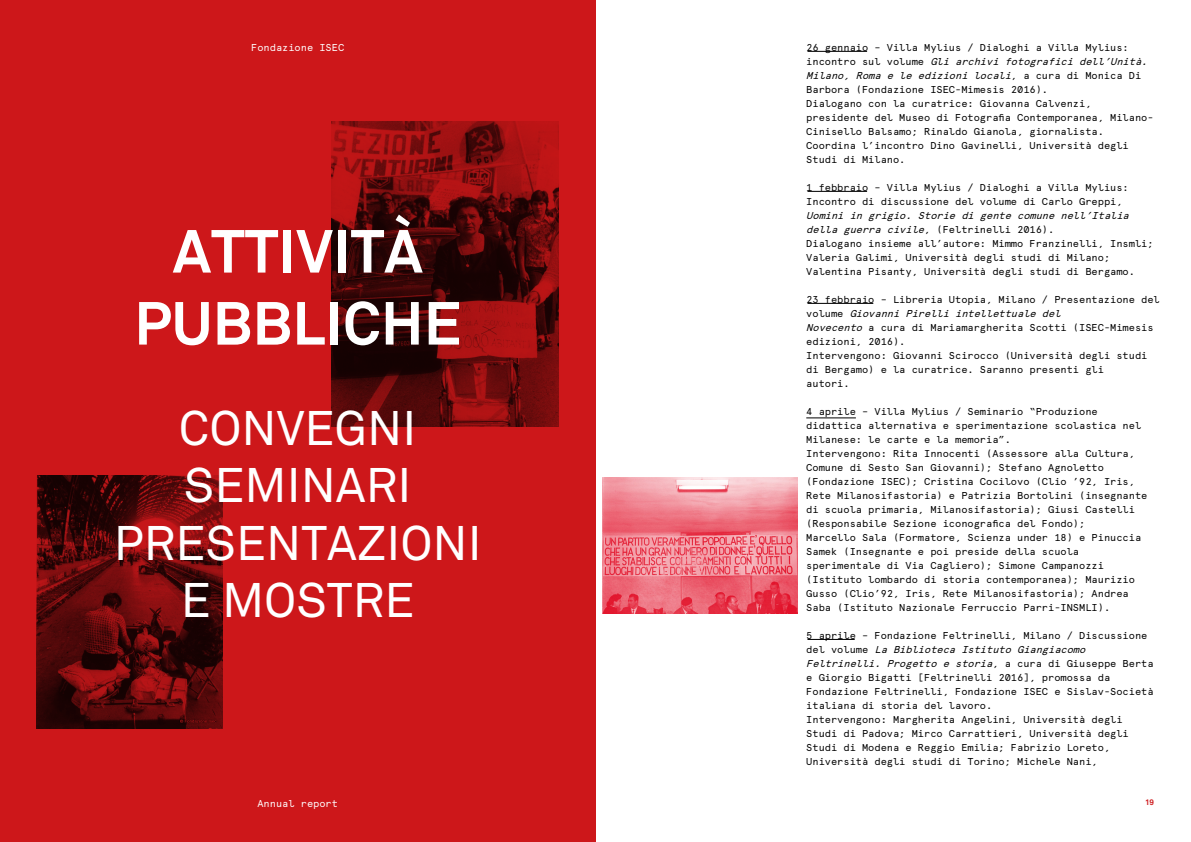
<style>
.page{position:relative;width:1191px;height:842px;background:#fff}
.page>*{position:absolute;margin:0;border:0;box-sizing:border-box;transform-origin:0 0}
.t1{font:700 60px "Akkurat";color:#fff}
.t2{font:48px/57.6px "Akkurat";color:#fff}
.t3{font:10px/14px "Apercu Mono";color:#000}
.t4{font:10px "Apercu Mono";color:#fff}
.t5{font:700 8px "Akkurat";color:#cd171a}
.s1{font-style:italic}
</style>
<div class="page">
<img style="left:602px;top:478px;width:195px;height:136px">
<svg style="left:0;top:0;width:595px;height:842px;background:#b31416"></svg>
<hr style="left:806px;top:418px;width:50px;height:1px;background:#000">
<hr style="left:807px;top:51px;width:60px;height:1px;background:#000">
<hr style="left:807px;top:191px;width:60px;height:1px;background:#000">
<hr style="left:807px;top:303px;width:66px;height:1px;background:#000">
<hr style="left:807px;top:639px;width:47px;height:1px;background:#000">
<div style="left:510px;top:795px;width:73px;height:30px;background:#cd171a"></div>
<p class="t4" style="left:251px;top:41px;width:95px">Fondazione ISEC</p>
<p class="t1" style="left:173px;top:214px;width:251px">ATTIVITÀ</p>
<p class="t1" style="left:134px;top:286px;width:329px">PUBBLICHE</p>
<p class="t2" style="left:179px;top:400px;width:239px">CONVEGNI<br>SEMINARI</p>
<p class="t2" style="left:114px;top:515px;width:369px">PRESENTAZIONI</p>
<p class="t2" style="left:181px;top:573px;width:235px">E MOSTRE</p>
<p class="t4" style="left:257px;top:797px;width:82px">Annual report</p>
<p class="t3" style="left:806px;top:40px;width:349px">26 gennaio – Villa Mylius / Dialoghi a Villa Mylius:<br>i n c o n t r o s u l v o l u m e <span class="s1">Gli archivi fotografici dell’Unità.<br>Milano, Roma e le edizioni locali</span>, a c u r a d i M o n i c a D i Barbora (Fondazione ISEC-Mimesis 2016).<br>Dialogano con la curatrice: Giovanna Calvenzi, presidente del Museo di Fotografia Contemporanea, Milano-Cinisello Balsamo; Rinaldo Gianola, giornalista.<br>Coordina l’incontro Dino Gavinelli, Università degli Studi di Milano.</p>
<p class="t3" style="left:806px;top:180px;width:349px">1 febbraio – Villa Mylius / Dialoghi a Villa Mylius:<br>Incontro di discussione del volume di Carlo Greppi, <span class="s1">Uomini in grigio. Storie di gente comune nell’Italia della guerra civile</span>, (Feltrinelli 2016).<br>Dialogano insieme all’autore: Mimmo Franzinelli, Insmli; Valeria Galimi, Università degli studi di Milano; Valentina Pisanty, Università degli studi di Bergamo.</p>
<p class="t3" style="left:806px;top:292px;width:355px">23 febbraio – Libreria Utopia, Milano / Presentazione del v o l u m e <span class="s1">Giovanni Pirelli intellettuale del<br>Novecento</span> a cura di Mariamargherita Scotti (ISEC-Mimesis edizioni, 2016).<br>Intervengono: Giovanni Scirocco (Università degli studi di Bergamo) e la curatrice. Saranno presenti gli<br>autori.</p>
<p class="t3" style="left:806px;top:404px;width:336px">4 aprile – Villa Mylius / Seminario “Produzione didattica alternativa e sperimentazione scolastica nel</p>
<p class="t3" style="left:806px;top:432px;width:206px">Milanese: le carte e la memoria”.</p>
<p class="t3" style="left:806px;top:446px;width:330px">Intervengono: Rita Innocenti (Assessore alla Cultura,<br>Comune di Sesto San Giovanni); Stefano Agnoletto</p>
<p class="t3" style="left:806px;top:474px;width:343px">(Fondazione ISEC); Cristina Cocilovo (Clio ’92, Iris,<br>Rete Milanosifastoria) e Patrizia Bortolini (insegnante</p>
<p class="t3" style="left:806px;top:502px;width:330px">di scuola primaria, Milanosifastoria); Giusi Castelli (Responsabile Sezione iconografica del Fondo);</p>
<p class="t3" style="left:806px;top:530px;width:336px">Marcello Sala (Formatore, Scienza under 18) e Pinuccia<br>Samek (Insegnante e poi preside della scuola</p>
<p class="t3" style="left:806px;top:558px;width:330px">sperimentale di Via Cagliero); Simone Campanozzi (Istituto lombardo di storia contemporanea); Maurizio</p>
<p class="t3" style="left:806px;top:586px;width:324px">Gusso (Clio’92, Iris, Rete Milanosifastoria); Andrea<br>Saba (Istituto Nazionale Ferruccio Parri-INSMLI).</p>
<p class="t3" style="left:806px;top:628px;width:349px">5 aprile – Fondazione Feltrinelli, Milano / Discussione d e l v o l u m e <span class="s1">La Biblioteca Istituto Giangiacomo Feltrinelli. Progetto e storia</span>, a c u r a d i G i u s e p p e B e r t a e Giorgio Bigatti [Feltrinelli 2016], promossa da Fondazione Feltrinelli, Fondazione ISEC e Sislav-Società italiana di storia del lavoro.<br>Intervengono: Margherita Angelini, Università degli Studi di Padova; Mirco Carrattieri, Università degli Studi di Modena e Reggio Emilia; Fabrizio Loreto, Università degli studi di Torino; Michele Nani,</p>
<p class="t5" style="left:1145px;top:797px;width:11px">19</p>
</div>
